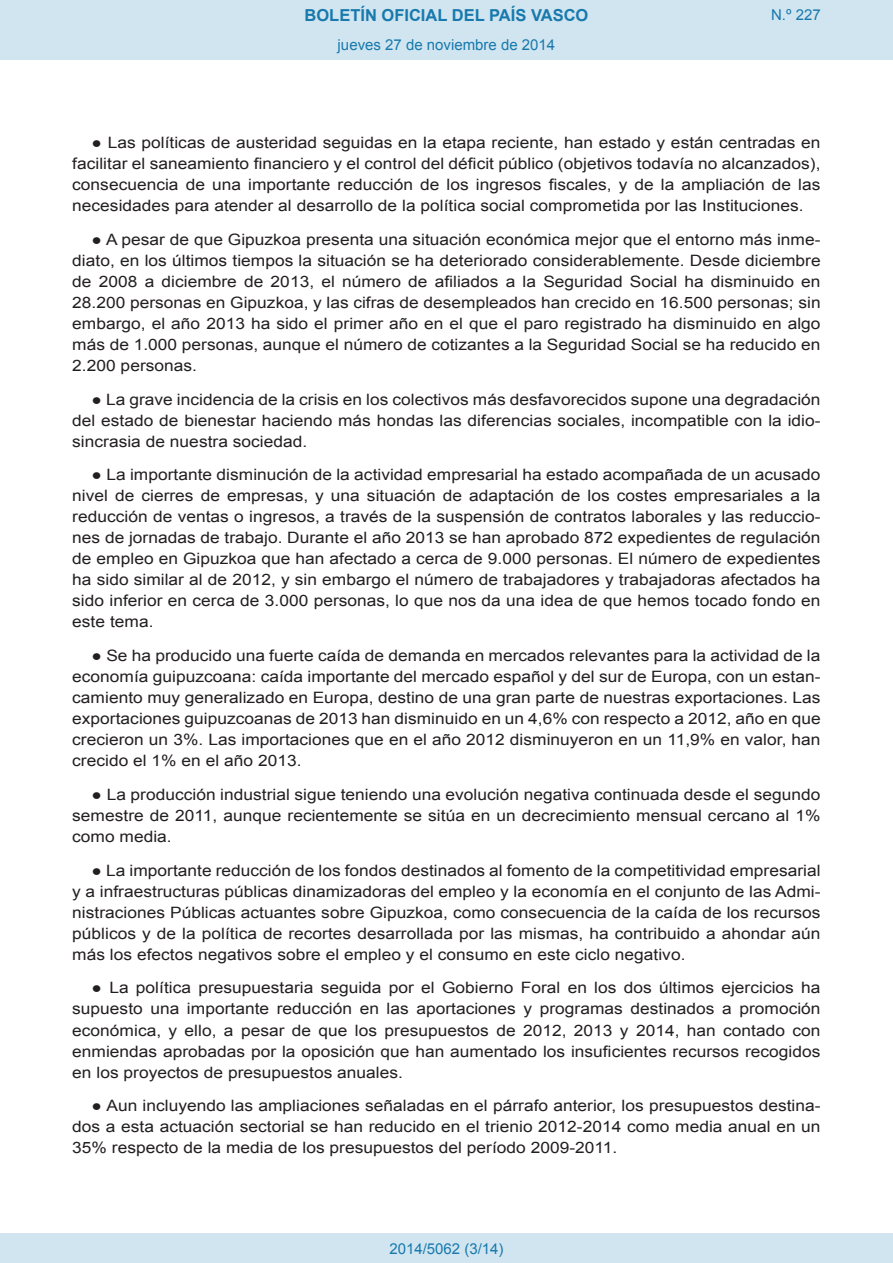
<style>
.page{position:relative;width:893px;height:1263px;background:#fff}
.page>*{position:absolute;margin:0;border:0;box-sizing:border-box;transform-origin:0 0}
.t1{font:700 16.5px "Arial";color:#1879ad}
.BOPVDetalle{font:15.6px/21px "Arial";color:#231f20;text-align:justify;scale:1.11 1}
.Paginacion_Centro{font:15px "Arial";color:#1879ad}
</style>
<div class="page">
<div style="left:0;top:0;width:893px;height:60px;background:#d0e5f0"></div>
<div style="left:0;top:1233px;width:893px;height:30px;background:#d0e5f0"></div>
<p class="t1" style="left:305px;top:4px;width:285px">BOLETÍN OFICIAL DEL PAÍS VASCO</p>
<p class="Paginacion_Centro" style="left:338px;top:35px;width:219px">jueves 27 de noviembre de 2014</p>
<p class="Paginacion_Centro" style="left:771px;top:5px;width:51px">N.º 227</p>
<p class="BOPVDetalle" style="left:72px;top:132px;width:676px;text-indent:19px">● Las políticas de austeridad seguidas en la etapa reciente, han estado y están centradas en facilitar el saneamiento financiero y el control del déficit público (objetivos todavía no alcanzados), consecuencia de una importante reducción de los ingresos fiscales, y de la ampliación de las necesidades para atender al desarrollo de la política social comprometida por las Instituciones.</p>
<p class="BOPVDetalle" style="left:72px;top:229px;width:676px;text-indent:19px">● A pesar de que Gipuzkoa presenta una situación económica mejor que el entorno más inme&shy;diato, en los últimos tiempos la situación se ha deteriorado considerablemente. Desde diciembre de 2008 a diciembre de 2013, el número de afiliados a la Seguridad Social ha disminuido en 28.200 personas en Gipuzkoa, y las cifras de desempleados han crecido en 16.500 personas; sin embargo, el año 2013 ha sido el primer año en el que el paro registrado ha disminuido en algo más de 1.000 personas, aunque el número de cotizantes a la Seguridad Social se ha reducido en 2.200 personas.</p>
<p class="BOPVDetalle" style="left:72px;top:389px;width:676px;text-indent:19px">● La grave incidencia de la crisis en los colectivos más desfavorecidos supone una degradación del estado de bienestar haciendo más hondas las diferencias sociales, incompatible con la idio&shy;sincrasia de nuestra sociedad.</p>
<p class="BOPVDetalle" style="left:72px;top:465px;width:676px;text-indent:19px">● La importante disminución de la actividad empresarial ha estado acompañada de un acusado nivel de cierres de empresas, y una situación de adaptación de los costes empresariales a la reducción de ventas o ingresos, a través de la suspensión de contratos laborales y las reduccio&shy;nes de jornadas de trabajo. Durante el año 2013 se han aprobado 872 expedientes de regulación de empleo en Gipuzkoa que han afectado a cerca de 9.000 personas. El número de expedientes ha sido similar al de 2012, y sin embargo el número de trabajadores y trabajadoras afectados ha sido inferior en cerca de 3.000 personas, lo que nos da una idea de que hemos tocado fondo en este tema.</p>
<p class="BOPVDetalle" style="left:72px;top:645px;width:676px;text-indent:19px">● Se ha producido una fuerte caída de demanda en mercados relevantes para la actividad de la economía guipuzcoana: caída importante del mercado español y del sur de Europa, con un estan&shy;camiento muy generalizado en Europa, destino de una gran parte de nuestras exportaciones. Las exportaciones guipuzcoanas de 2013 han disminuido en un 4,6% con respecto a 2012, año en que crecieron un 3%. Las importaciones que en el año 2012 disminuyeron en un 11,9% en valor, han crecido el 1% en el año 2013.</p>
<p class="BOPVDetalle" style="left:72px;top:784px;width:676px;text-indent:19px">● La producción industrial sigue teniendo una evolución negativa continuada desde el segundo semestre de 2011, aunque recientemente se sitúa en un decrecimiento mensual cercano al 1% como media.</p>
<p class="BOPVDetalle" style="left:72px;top:860px;width:676px;text-indent:19px">● La importante reducción de los fondos destinados al fomento de la competitividad empresarial y a infraestructuras públicas dinamizadoras del empleo y la economía en el conjunto de las Admi&shy;nistraciones Públicas actuantes sobre Gipuzkoa, como consecuencia de la caída de los recursos públicos y de la política de recortes desarrollada por las mismas, ha contribuido a ahondar aún más los efectos negativos sobre el empleo y el consumo en este ciclo negativo.</p>
<p class="BOPVDetalle" style="left:72px;top:978px;width:676px;text-indent:19px">● La política presupuestaria seguida por el Gobierno Foral en los dos últimos ejercicios ha supuesto una importante reducción en las aportaciones y programas destinados a promoción económica, y ello, a pesar de que los presupuestos de 2012, 2013 y 2014, han contado con enmiendas aprobadas por la oposición que han aumentado los insuficientes recursos recogidos en los proyectos de presupuestos anuales.</p>
<p class="BOPVDetalle" style="left:72px;top:1095px;width:676px;text-indent:19px">● Aun incluyendo las ampliaciones señaladas en el párrafo anterior, los presupuestos destina&shy;dos a esta actuación sectorial se han reducido en el trienio 2012-2014 como media anual en un 35% respecto de la media de los presupuestos del período 2009-2011.</p>
<p class="Paginacion_Centro" style="left:389px;top:1238px;width:116px">2014/5062 (3/14)</p>
</div>
